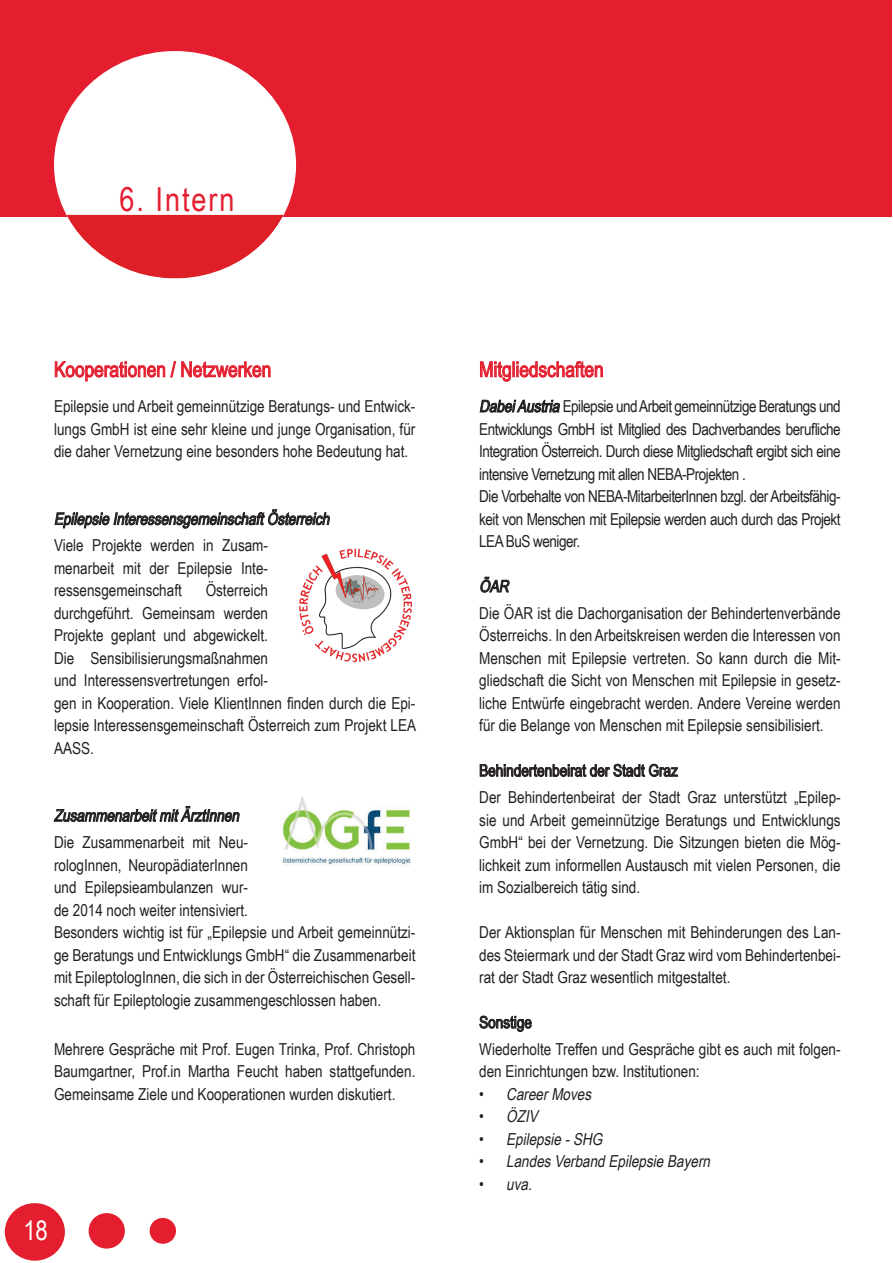
<style>
.page{position:relative;width:893px;height:1263px;background:#fff}
.page>*{position:absolute;margin:0;border:0;box-sizing:border-box;transform-origin:0 0}
.t1{font:33px "Arial Narrow";letter-spacing:.06em;color:#e41e2f}
.t2{font:27px "Arial Narrow";color:#fff}
.t3{font:21px "Arial Narrow";color:#e41e2f}
.t4{font:16.5px/22.5px "Arial Narrow";color:#231f20;text-align:justify}
.t5{font:16.5px/22.5px "Arial Narrow";letter-spacing:-.03em;color:#231f20}
.t6{font:italic 16.5px "Arial Narrow";color:#231f20}
.s1{font-style:italic}
.s2{font-style:normal}
</style>
<div class="page">
<div style="left:0;top:0;width:892px;height:216px;background:#e41e2f"></div>
<div style="left:89px;top:1213px;width:36px;height:35px;background:#e41e2f;border-radius:50%"></div>
<div style="left:5px;top:1203px;width:60px;height:58px;background:#e41e2f;border-radius:50%"></div>
<div style="left:150px;top:1218px;width:26px;height:26px;background:#e41e2f;border-radius:50%"></div>
<hr style="left:892px;top:0;width:1px;height:216px;background:#e41e2f">
<img style="left:54px;top:51px;width:242px;height:227px">
<svg style="left:55px;top:361px;width:215px;height:20px"></svg>
<svg style="left:55px;top:509px;width:275px;height:19px"></svg>
<svg style="left:54px;top:806px;width:185px;height:16px"></svg>
<svg style="left:480px;top:361px;width:123px;height:20px"></svg>
<svg style="left:480px;top:399px;width:80px;height:13px"></svg>
<svg style="left:480px;top:577px;width:29px;height:15px"></svg>
<svg style="left:480px;top:764px;width:198px;height:13px"></svg>
<svg style="left:479px;top:1015px;width:53px;height:17px"></svg>
<img style="left:299px;top:548px;width:113px;height:115px">
<img style="left:282px;top:797px;width:129px;height:69px">
<h1 class="t1" style="left:120px;top:175px;width:117px">6. Intern</h1>
<p class="t3" style="left:54px;top:354px;width:219px">Kooperationen / Netzwerken</p>
<p class="t4" style="left:54px;top:394px;width:363px">Epilepsie und Arbeit gemeinnützige Beratungs- und Entwick&shy;lungs GmbH ist eine sehr kleine und junge Organisation, für die daher Vernetzung eine besonders hohe Bedeutung hat.</p>
<p class="t6" style="left:54px;top:507px;width:281px">EpilepsieInteressensgemeinschaftÖsterreich</p>
<p class="t4" style="left:54px;top:534px;width:216px">Viele Projekte werden in Zusam&shy;menarbeit mit der Epilepsie Inte&shy;ressensgemeinschaft</p>
<p class="t4" style="left:54px;top:579px;width:364px;text-align:left;text-indent:152px">Österreich<br>durchgeführt. Gemeinsam werden<br>Projekte geplant und abgewickelt.<br>Die Sensibilisierungsmaßnahmen<br>und Interessensvertretungen erfol-<br>gen in Kooperation. Viele KlientInnen finden durch die Epi&shy;lepsie Interessensgemeinschaft Österreich zum Projekt LEA AASS.</p>
<p class="t6" style="left:54px;top:803px;width:191px">ZusammenarbeitmitÄrztInnen</p>
<p class="t4" style="left:54px;top:830px;width:363px;text-align:left">Die Zusammenarbeit mit Neu-<br>rologInnen, NeuropädiaterInnen<br>und Epilepsieambulanzen wur-<br>de 2014 noch weiter intensiviert.<br>Besonders wichtig ist für „Epilepsie und Arbeit gemeinnützi&shy;ge Beratungs und Entwicklungs GmbH“ die Zusammenarbeit mit EpileptologInnen, die sich in der Österreichischen Gesell&shy;schaft für Epileptologie zusammengeschlossen haben.</p>
<p class="t4" style="left:54px;top:1037px;width:363px">Mehrere Gespräche mit Prof. Eugen Trinka, Prof. Christoph Baumgartner, Prof.in Martha Feucht haben stattgefunden.<br>Gemeinsame Ziele und Kooperationen wurden diskutiert.</p>
<h2 class="t2" style="left:23px;top:1211px;width:26px">18</h2>
<p class="t3" style="left:479px;top:354px;width:126px">Mitgliedschaften</p>
<p class="t5" style="left:479px;top:394px;width:363px"><span class="s1">DabeiAustria</span> Epilepsie und Arbeit gemeinnützige Beratungs und Entwicklungs GmbH ist Mitglied des Dachverbandes berufliche Integration Österreich. Durch diese Mitgliedschaft ergibt sich eine intensive Vernetzung mit allen NEBA-Projekten .<br>Die Vorbehalte von NEBA-MitarbeiterInnen bzgl. der Arbeitsfähig&shy;keit von Menschen mit Epilepsie werden auch durch das Projekt LEA BuS weniger.</p>
<p class="t6" style="left:479px;top:574px;width:35px">ÖAR</p>
<p class="t4" style="left:479px;top:601px;width:363px">Die ÖAR ist die Dachorganisation der Behindertenverbände Österreichs. In den Arbeitskreisen werden die Interessen von Menschen mit Epilepsie vertreten. So kann durch die Mit&shy;gliedschaft die Sicht von Menschen mit Epilepsie in gesetz&shy;liche Entwürfe eingebracht werden. Andere Vereine werden für die Belange von Menschen mit Epilepsie sensibilisiert.</p>
<p class="t4" style="left:479px;top:756px;width:363px;line-height:26.7px">Behindertenbeirat der Stadt Graz<br>Der Behindertenbeirat der Stadt Graz unterstützt „Epilep-</p>
<p class="t4" style="left:479px;top:808px;width:363px">sie und Arbeit gemeinnützige Beratungs und Entwicklungs GmbH“ bei der Vernetzung. Die Sitzungen bieten die Mög&shy;lichkeit zum informellen Austausch mit vielen Personen, die im Sozialbereich tätig sind.</p>
<p class="t4" style="left:479px;top:920px;width:363px">Der Aktionsplan für Menschen mit Behinderungen des Lan&shy;des Steiermark und der Stadt Graz wird vom Behindertenbei&shy;rat der Stadt Graz wesentlich mitgestaltet.</p>
<p class="t4" style="left:479px;top:1008px;width:363px;line-height:26.7px">Sonstige<br>Wiederholte Treffen und Gespräche gibt es auch mit folgen-</p>
<p class="t4" style="left:479px;top:1060px;width:222px">den Einrichtungen bzw. Institutionen:</p>
<p class="t6" style="left:479px;top:1082px;width:118px"><span class="s2">•</span> CareerMoves</p>
<p class="t6" style="left:479px;top:1104px;width:64px"><span class="s2">•</span> ÖZIV</p>
<p class="t6" style="left:479px;top:1127px;width:129px"><span class="s2">•</span> Epilepsie-SHG</p>
<p class="t6" style="left:479px;top:1149px;width:236px"><span class="s2">•</span> LandesVerbandEpilepsieBayern</p>
<p class="t6" style="left:479px;top:1172px;width:58px"><span class="s2">•</span> uva.</p>
</div>
